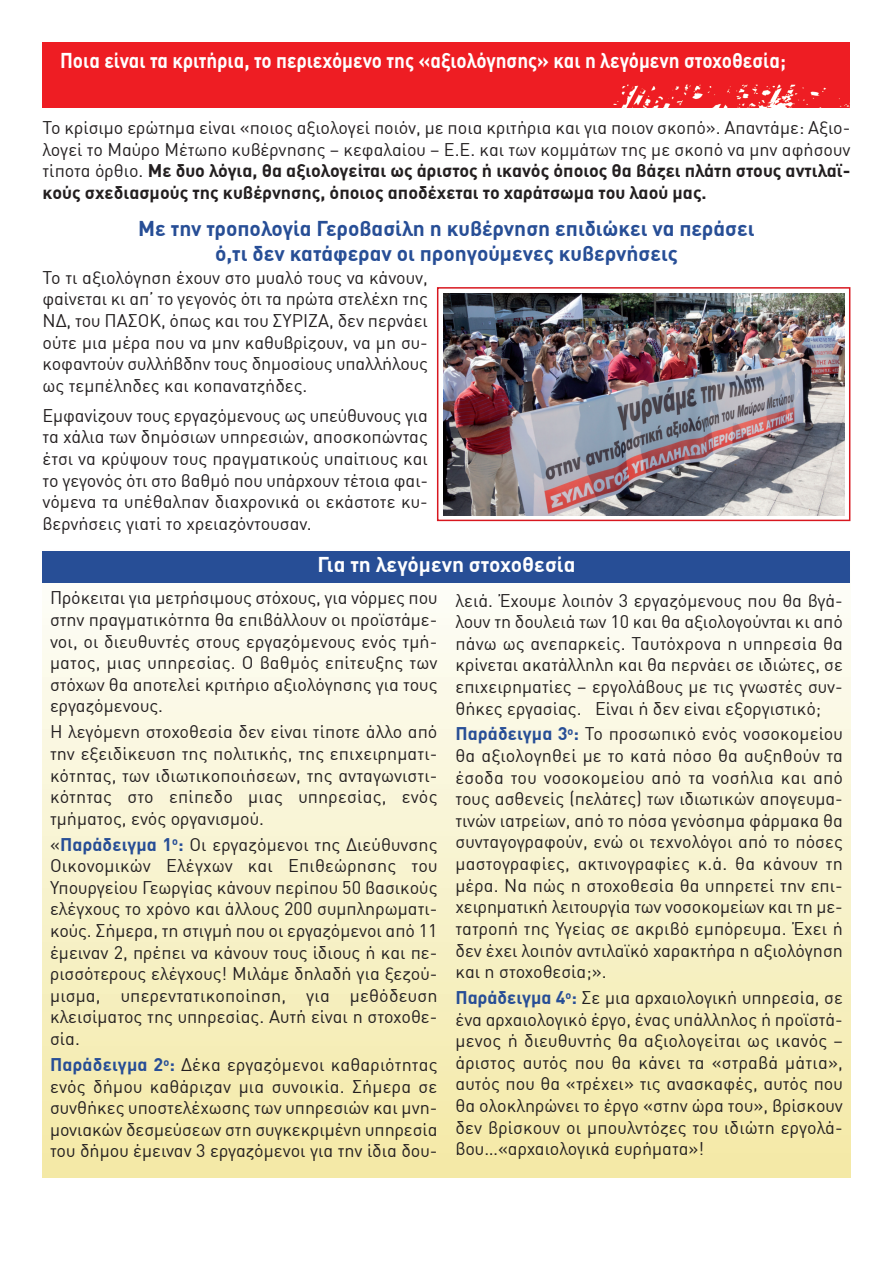
<style>
.page{position:relative;width:893px;height:1263px;background:#fff}
.page>*{position:absolute;margin:0;border:0;box-sizing:border-box;transform-origin:0 0}
.t1{font:700 21px/25.2px "DIN Greek";color:#274e96;text-align:center}
.t2{font:700 21px "DIN Greek";color:#fff;scale:.9 1}
.t3{font:700 21px "DIN Greek";color:#fff}
.t4{font:18px/21.6px "DIN Greek";color:#231f20;text-align:justify}
.s1{font-weight:700}
.s2{font-weight:700;color:#274e96}
</style>
<div class="page">
<div style="left:43px;top:43px;width:806px;height:64px;background:#ee1d23"></div>
<div style="left:43px;top:550px;width:807px;height:628px;background:linear-gradient(to bottom,#fdfefc,#f3e9a5)"></div>
<div style="left:437px;top:287px;width:413px;height:234px;border:2px solid #d8171f"></div>
<img style="left:444px;top:294px;width:400px;height:222px">
<div style="left:43px;top:551px;width:807px;height:32px;background:#274e96"></div>
<p class="t2" style="left:60px;top:48px;width:808px">Ποια είναι τα κριτήρια, το περιεχόμενο της «αξιολόγησης» και η λεγόμενη στοχοθεσία;</p>
<p class="t4" style="left:43px;top:117px;width:809px">Το κρίσιμο ερώτημα είναι «ποιος αξιολογεί ποιόν, με ποια κριτήρια και για ποιον σκοπό». Απαντάμε: Αξιο&shy;λογεί το Μαύρο Μέτωπο κυβέρνησης – κεφαλαίου – Ε.Ε. και των κομμάτων της με σκοπό να μην αφήσουν τίποτα όρθιο. <span class="s1">Με δυο λόγια, θα αξιολογείται ως άριστος ή ικανός όποιος θα βάζει πλάτη στους αντιλαϊ&shy;κούς σχεδιασμούς της κυβέρνησης, όποιος αποδέχεται το χαράτσωμα του λαού μας.</span></p>
<p class="t1" style="left:138px;top:215px;width:618px">Με την τροπολογία Γεροβασίλη η κυβέρνηση επιδιώκει να περάσει ό,τι δεν κατάφεραν οι προηγούμενες κυβερνήσεις</p>
<p class="t4" style="left:43px;top:267px;width:387px">Το τι αξιολόγηση έχουν στο μυαλό τους να κάνουν, φαίνεται κι απ’ το γεγονός ότι τα πρώτα στελέχη της ΝΔ, του ΠΑΣΟΚ, όπως και του ΣΥΡΙΖΑ, δεν περνάει ούτε μια μέρα που να μην καθυβρίζουν, να μη συ&shy;κοφαντούν συλλήβδην τους δημοσίους υπαλλήλους ως τεμπέληδες και κοπανατζήδες.</p>
<p class="t4" style="left:43px;top:405px;width:387px">Εμφανίζουν τους εργαζόμενους ως υπεύθυνους για τα χάλια των δημόσιων υπηρεσιών, αποσκοπώντας έτσι να κρύψουν τους πραγματικούς υπαίτιους και το γεγονός ότι στο βαθμό που υπάρχουν τέτοια φαι&shy;νόμενα τα υπέθαλπαν διαχρονικά οι εκάστοτε κυ&shy;βερνήσεις γιατί το χρειαζόντουσαν.</p>
<p class="t3" style="left:317px;top:552px;width:260px">Για τη λεγόμενη στοχοθεσία</p>
<p class="t4" style="left:50px;top:587px;width:389px">Πρόκειται για μετρήσιμους στόχους, για νόρμες που στην πραγματικότητα θα επιβάλλουν οι προϊστάμε&shy;νοι, οι διευθυντές στους εργαζόμενους ενός τμή&shy;ματος, μιας υπηρεσίας. Ο βαθμός επίτευξης των στόχων θα αποτελεί κριτήριο αξιολόγησης για τους εργαζόμενους.</p>
<p class="t4" style="left:50px;top:721px;width:389px">Η λεγόμενη στοχοθεσία δεν είναι τίποτε άλλο από την εξειδίκευση της πολιτικής, της επιχειρηματι&shy;κότητας, των ιδιωτικοποιήσεων, της ανταγωνιστι&shy;κότητας στο επίπεδο μιας υπηρεσίας, ενός τμήματος, ενός οργανισμού.</p>
<p class="t4" style="left:50px;top:833px;width:389px">«<span class="s2">Παράδειγμα 1</span><sup>ο</sup><span class="s2">:</span> Οι εργαζόμενοι της Διεύθυνσης Οικονομικών Ελέγχων και Επιθεώρησης του Υπουργείου Γεωργίας κάνουν περίπου 50 βασικούς ελέγχους το χρόνο και άλλους 200 συμπληρωματι&shy;κούς. Σήμερα, τη στιγμή που οι εργαζόμενοι από 11 έμειναν 2, πρέπει να κάνουν τους ίδιους ή και πε&shy;ρισσότερους ελέγχους! Μιλάμε δηλαδή για ξεζού&shy;μισμα, υπερεντατικοποίηση, για μεθόδευση κλεισίματος της υπηρεσίας. Αυτή είναι η στοχοθε&shy;σία.</p>
<p class="t4" style="left:50px;top:1054px;width:389px"><span class="s2">Παράδειγμα 2</span><sup>ο</sup><span class="s2">:</span> Δέκα εργαζόμενοι καθαριότητας ενός δήμου καθάριζαν μια συνοικία. Σήμερα σε συνθήκες υποστελέχωσης των υπηρεσιών και μνη&shy;μονιακών δεσμεύσεων στη συγκεκριμένη υπηρεσία του δήμου έμειναν 3 εργαζόμενοι για την ίδια δου-</p>
<p class="t4" style="left:455px;top:589px;width:389px">λειά. Έχουμε λοιπόν 3 εργαζόμενους που θα βγά&shy;λουν τη δουλειά των 10 και θα αξιολογούνται κι από πάνω ως ανεπαρκείς. Ταυτόχρονα η υπηρεσία θα κρίνεται ακατάλληλη και θα περνάει σε ιδιώτες, σε επιχειρηματίες – εργολάβους με τις γνωστές συν&shy;θήκες εργασίας. Είναι ή δεν είναι εξοργιστικό;</p>
<p class="t4" style="left:455px;top:723px;width:389px"><span class="s2">Παράδειγμα 3</span><sup>ο</sup><span class="s2">:</span> Το προσωπικό ενός νοσοκομείου θα αξιολογηθεί με το κατά πόσο θα αυξηθούν τα έσοδα του νοσοκομείου από τα νοσήλια και από τους ασθενείς (πελάτες) των ιδιωτικών απογευμα&shy;τινών ιατρείων, από το πόσα γενόσημα φάρμακα θα συνταγογραφούν, ενώ οι τεχνολόγοι από το πόσες μαστογραφίες, ακτινογραφίες κ.ά. θα κάνουν τη μέρα. Να πώς η στοχοθεσία θα υπηρετεί την επι&shy;χειρηματική λειτουργία των νοσοκομείων και τη με&shy;τατροπή της Υγείας σε ακριβό εμπόρευμα. Έχει ή δεν έχει λοιπόν αντιλαϊκό χαρακτήρα η αξιολόγηση και η στοχοθεσία;».</p>
<p class="t4" style="left:455px;top:987px;width:389px"><span class="s2">Παράδειγμα 4</span><sup>ο</sup><span class="s2">:</span> Σε μια αρχαιολογική υπηρεσία, σε ένα αρχαιολογικό έργο, ένας υπάλληλος ή προϊστά&shy;μενος ή διευθυντής θα αξιολογείται ως ικανός – άριστος αυτός που θα κάνει τα «στραβά μάτια», αυτός που θα «τρέχει» τις ανασκαφές, αυτός που θα ολοκληρώνει το έργο «στην ώρα του», βρίσκουν δεν βρίσκουν οι μπουλντόζες του ιδιώτη εργολά&shy;βου…«αρχαιολογικά ευρήματα»!</p>
</div>
